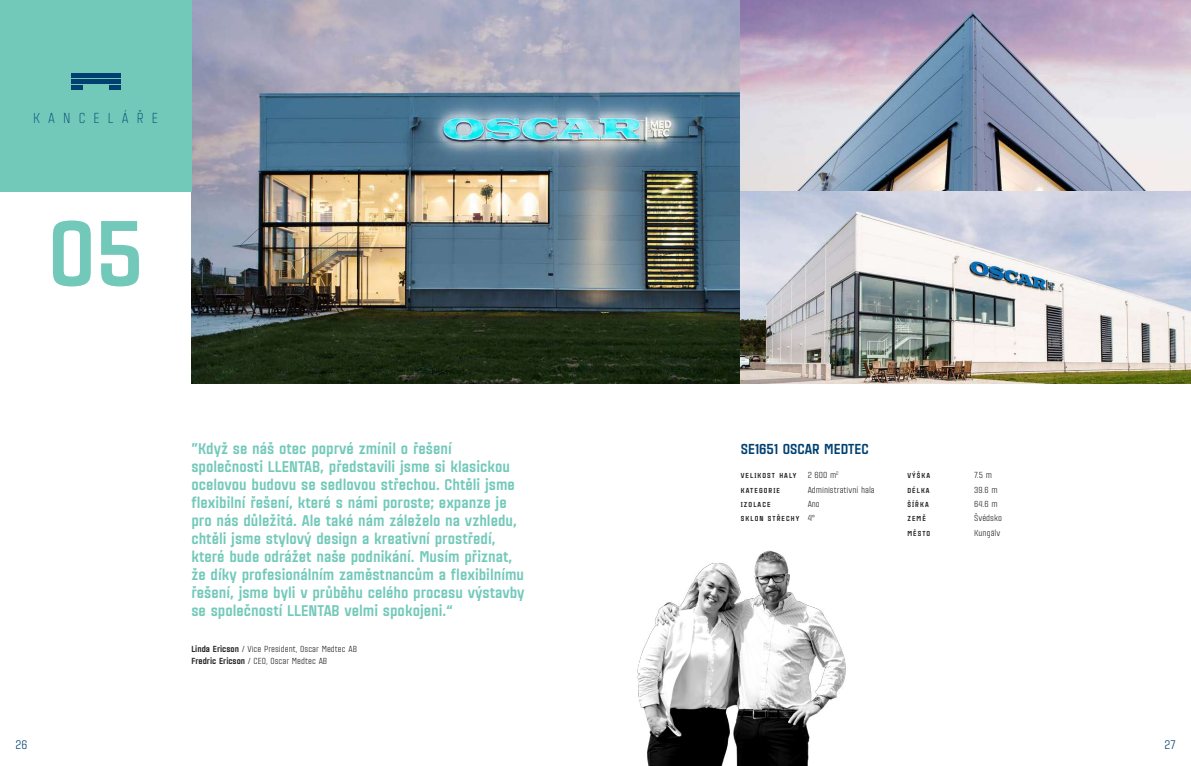
<style>
.page{position:relative;width:1191px;height:766px;background:#fff}
.page>*{position:absolute;margin:0;border:0;box-sizing:border-box;transform-origin:0 0}
.t1{font:900 90px "Citadina";color:#72c9ba}
.t2{font:900 15px/18px "Citadina";color:#72c9ba}
.t3{font:900 14px "Citadina";color:#004071}
.t4{font:300 14px "Citadina";letter-spacing:.575em;color:#004071}
.t5{font:12px "Citadina";color:#004071}
.t6{font:8.5px/12px "Citadina";color:#231f20}
.t7{font:900 7px "Citadina";letter-spacing:.15em;color:#231f20}
.s1{font-weight:900}
.s2{font-weight:400;font-size:8.5px}
</style>
<div class="page">
<img style="left:191px;top:0;width:1000px;height:383px">
<div style="left:0;top:0;width:191px;height:191px;background:#72c9ba"></div>
<div style="left:71px;top:73px;width:49px;height:5px;background:#004071"></div>
<div style="left:71px;top:79px;width:49px;height:5px;background:#004071"></div>
<div style="left:71px;top:85px;width:11px;height:5px;background:#004071"></div>
<div style="left:109px;top:85px;width:11px;height:5px;background:#004071"></div>
<img style="left:637px;top:550px;width:209px;height:215px">
<p class="t4" style="left:33px;top:107px;width:127px">KANCELÁŘE</p>
<h1 class="t1" style="left:48px;top:185px;width:97px">05</h1>
<p class="t2" style="left:191px;top:439px;width:335px">”Když se náš otec poprvé zmínil o řešení společnosti LLENTAB, představili jsme si klasickou ocelovou budovu se sedlovou střechou. Chtěli jsme flexibilní řešení, které s námi poroste; expanze je pro nás důležitá. Ale také nám záleželo na vzhledu, chtěli jsme stylový design a kreativní prostředí, které bude odrážet naše podnikání. Musím přiznat, že díky profesionálním zaměstnancům a flexibilnímu řešení, jsme byli v průběhu celého procesu výstavby se společností LLENTAB velmi spokojeni.“</p>
<p class="t6" style="left:191px;top:642px;width:167px"><span class="s1">Linda Ericson</span> / Vice President, Oscar Medtec AB<br><span class="s1">Fredric Ericson</span> / CEO, Oscar Medtec AB</p>
<p class="t3" style="left:741px;top:438px;width:129px">SE1651 OSCAR MEDTEC</p>
<p class="t7" style="left:741px;top:470px;width:57px">VELIKOST HALY</p>
<p class="t6" style="left:807px;top:468px;width:33px">2 600 m<sup>2</sup></p>
<p class="t7" style="left:741px;top:484px;width:41px">KATEGORIE</p>
<p class="t6" style="left:807px;top:483px;width:69px">Administrativní hala</p>
<p class="t7" style="left:741px;top:499px;width:31px">IZOLACE</p>
<p class="t6" style="left:807px;top:497px;width:14px">Ano</p>
<p class="t7" style="left:741px;top:513px;width:76px">SKLON STŘECHY <span class="s2">4°</span></p>
<p class="t7" style="left:907px;top:470px;width:24px">VÝŠKA</p>
<p class="t6" style="left:974px;top:468px;width:19px">7.5 m</p>
<p class="t7" style="left:907px;top:484px;width:24px">DÉLKA</p>
<p class="t6" style="left:974px;top:483px;width:25px">39.6 m</p>
<p class="t7" style="left:907px;top:499px;width:23px">ŠÍŘKA</p>
<p class="t6" style="left:974px;top:497px;width:25px">64.6 m</p>
<p class="t7" style="left:907px;top:513px;width:20px">ZEMĚ</p>
<p class="t6" style="left:974px;top:511px;width:29px">Švédsko</p>
<p class="t7" style="left:907px;top:527px;width:24px">MĚSTO</p>
<p class="t6" style="left:974px;top:526px;width:28px">Kungälv</p>
<p class="t5" style="left:15px;top:736px;width:13px">26</p>
<p class="t5" style="left:1164px;top:736px;width:13px">27</p>
</div>
